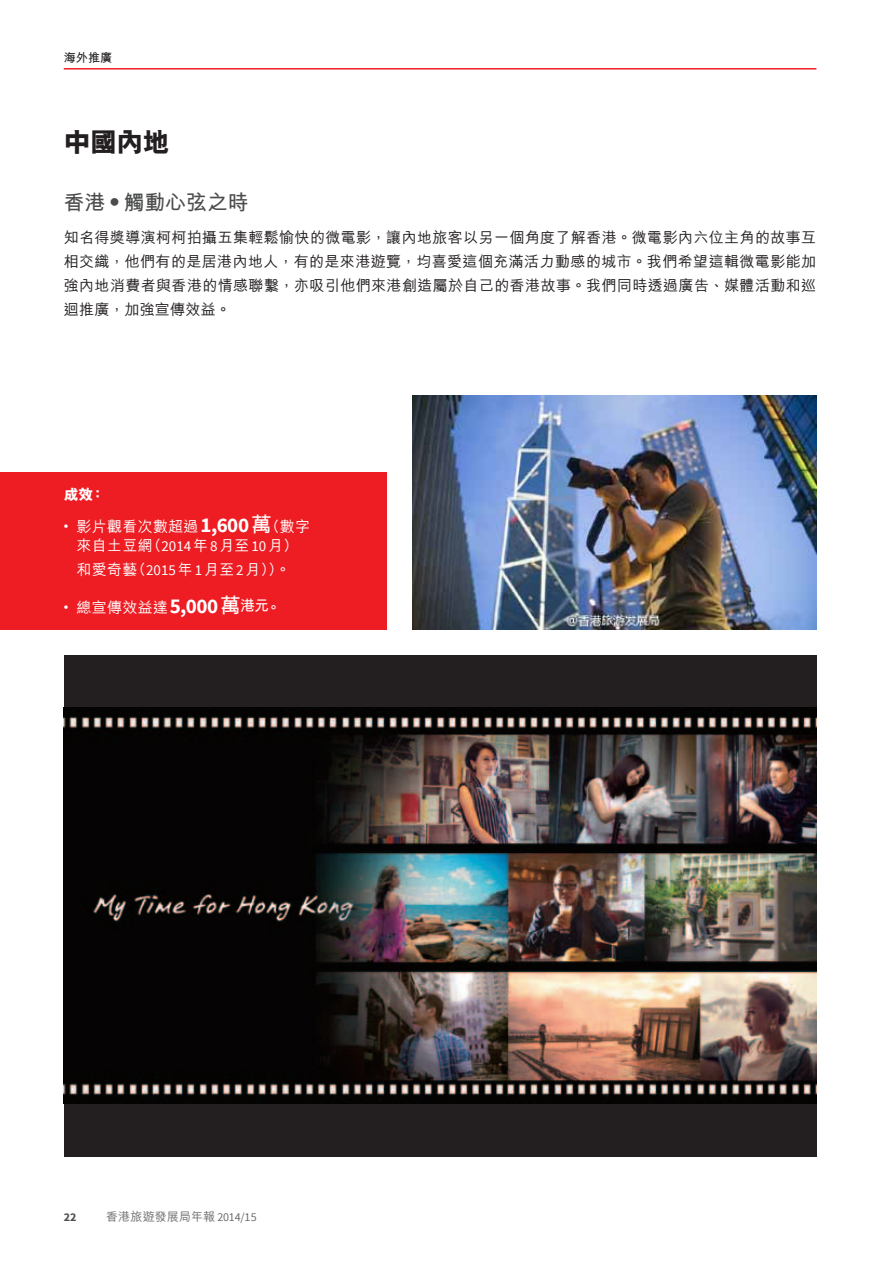
<style>
.page{position:relative;width:893px;height:1263px;background:#fff}
.page>*{position:absolute;margin:0;border:0;box-sizing:border-box;transform-origin:0 0}
.t1{font:800 27px "M Hei HK";color:#231f20}
.t2{font:700 21px "M Hei HK";letter-spacing:-.01em;color:#4b4c4d}
._00_txt{font:500 15px/24px "M Hei HK";letter-spacing:.025em;color:#231f20;text-align:justify}
.t3{font:500 15px/18.6px "M Hei HK";letter-spacing:.02em;color:#fff;text-align:center}
.t4{font:800 15px "M Hei HK";color:#fff}
.t5{font:500 12px "M Hei HK";letter-spacing:.01em;color:#6c6d70}
.t6{font:700 12px "M Hei HK";color:#231f20}
.t7{font:700 12px "Source Sans Pro";color:#4b4c4d}
.s1{font-family:"Source Sans Pro";font-weight:700;font-size:21px}
.s2{font-weight:700;font-size:21px}
.s3{font-family:"Source Sans Pro";font-weight:400}
</style>
<div class="page">
<hr style="left:64px;top:68px;width:752px;height:2px;background:#ee1d23">
<div style="left:64px;top:655px;width:752px;height:502px;background:#231f20"></div>
<img style="left:64px;top:708px;width:752px;height:395px">
<img style="left:412px;top:395px;width:404px;height:234px">
<div style="left:0;top:472px;width:387px;height:157px;background:#ee1d23"></div>
<p class="t6" style="left:64px;top:49px;width:50px">海外推廣</p>
<p class="t1" style="left:64px;top:128px;width:108px">中國內地</p>
<p class="t2" style="left:64px;top:187px;width:186px">香港•觸動心弦之時</p>
<p class="_00_txt" style="left:64px;top:224px;width:754px">知名得獎導演柯柯拍攝五集輕鬆愉快的微電影，讓內地旅客以另一個角度了解香港。微電影內六位主角的故事互相交織，他們有的是居港內地人，有的是來港遊覽，均喜愛這個充滿活力動感的城市。我們希望這輯微電影能加強內地消費者與香港的情感聯繫，亦吸引他們來港創造屬於自己的香港故事。我們同時透過廣告、媒體活動和巡迴推廣，加強宣傳效益。</p>
<p class="t4" style="left:64px;top:487px;width:43px">成效：</p>
<p class="t3" style="left:64px;top:516px;width:248px"><sup>•</sup> 影片觀看次數超過<span class="s1">1,600</span><span class="s2">萬</span>（數字來自土豆網（<span class="s3">2014</span>年<span class="s3">8</span>月至<span class="s3">10</span>月）</p>
<p class="t3" style="left:77px;top:559px;width:216px">和愛奇藝（<span class="s3">2015</span>年<span class="s3">1</span>月至<span class="s3">2</span>月））。</p>
<p class="t3" style="left:64px;top:597px;width:219px"><sup>•</sup> 總宣傳效益達<span class="s1">5,000</span><span class="s2">萬</span><sup>港元</sup>。</p>
<p class="t7" style="left:64px;top:1209px;width:14px">22</p>
<p class="t5" style="left:106px;top:1207px;width:152px">香港旅遊發展局年報 <span class="s3">2014/15</span></p>
</div>
